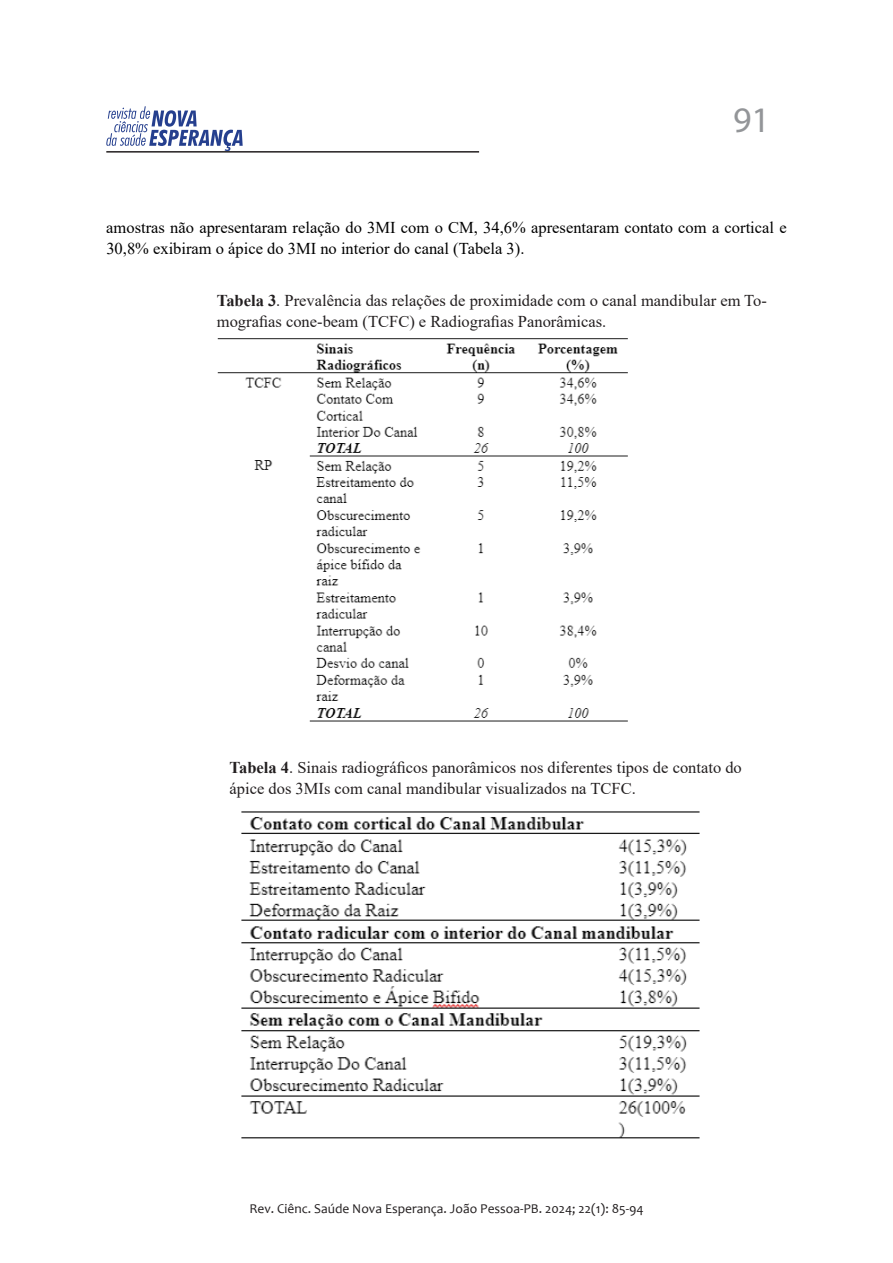
<style>
.page{position:relative;width:893px;height:1263px;background:#fff}
.page>*{position:absolute;margin:0;border:0;box-sizing:border-box;transform-origin:0 0}
.t1{font:36px "Myriad Pro";color:#939598}
.t2{font:16.5px/21px "Times New Roman";color:#231f20}
.t3{font:16.5px/21px "Times New Roman";color:#000}
.t4{font:13.5px "Candara";color:#231f20}
.s1{font-weight:700}
</style>
<div class="page">
<svg style="left:106px;top:106px;width:137px;height:45px"></svg>
<hr style="left:106px;top:151px;width:373px;height:2px;background:#231f20">
<img style="left:217px;top:338px;width:411px;height:384px">
<img style="left:241px;top:811px;width:459px;height:328px">
<p class="t1" style="left:733px;top:98px;width:38px">91</p>
<p class="t3" style="left:106px;top:216px;width:682px">amostras não apresentaram relação do 3MI com o CM, 34,6% apresentaram contato com a cortical e<br>30,8% exibiram o ápice do 3MI no interior do canal (Tabela 3).</p>
<p class="t2" style="left:217px;top:289px;width:552px"><span class="s1">Tabela 3</span>. Prevalência das relações de proximidade com o canal mandibular em To&shy;mografias cone-beam (TCFC) e Radiografias Panorâmicas.</p>
<p class="t2" style="left:230px;top:757px;width:514px"><span class="s1">Tabela 4</span>. Sinais radiográficos panorâmicos nos diferentes tipos de contato do ápice dos 3MIs com canal mandibular visualizados na TCFC.</p>
<p class="t4" style="left:249px;top:1200px;width:396px">Rev. Ciênc. Saúde Nova Esperança. João Pessoa-PB. 2024; 22(1): 85-94</p>
</div>
